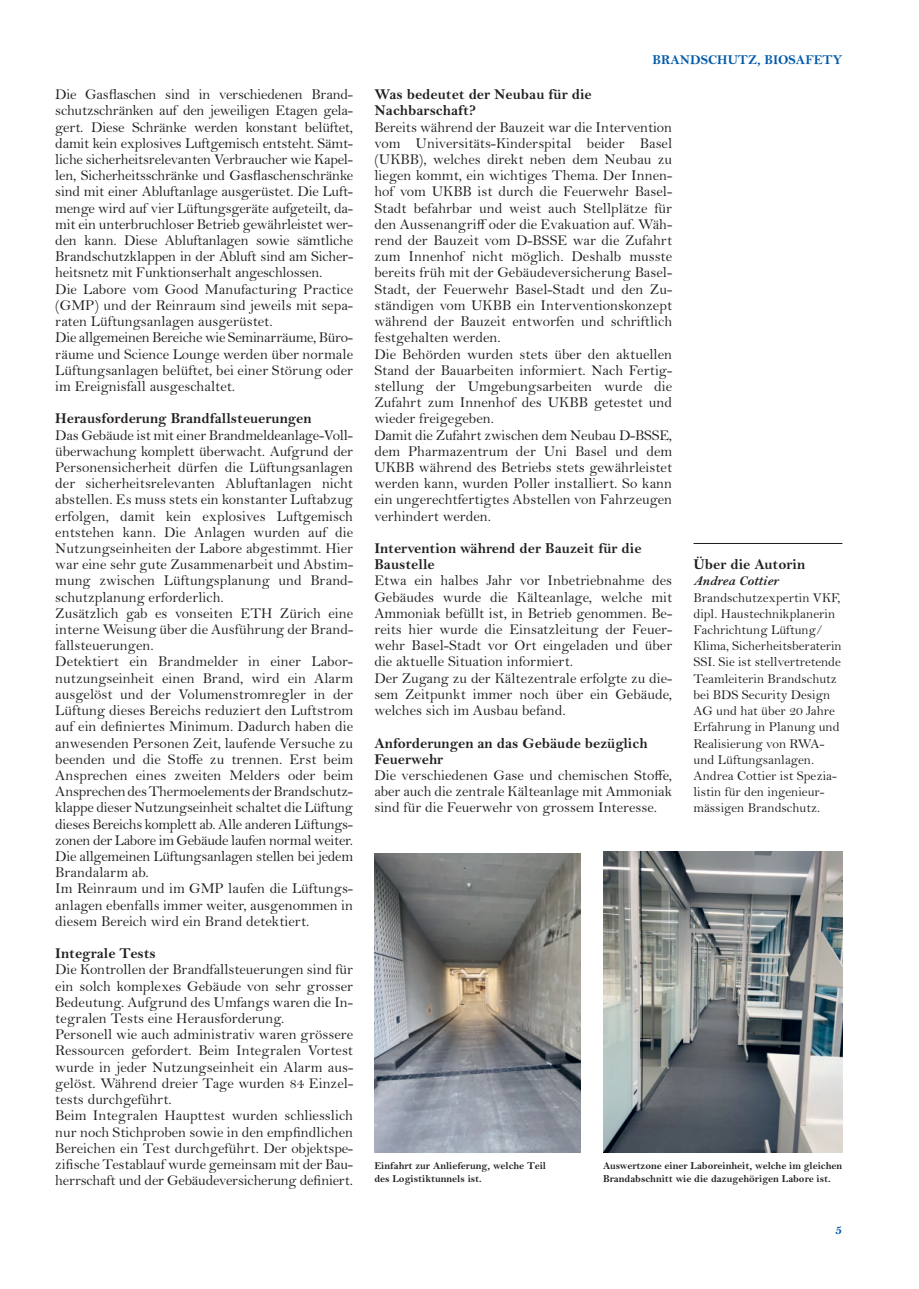
<style>
.page{position:relative;width:919px;height:1289px;background:#fff}
.page>*{position:absolute;margin:0;border:0;box-sizing:border-box;transform-origin:0 0}
.t1{font:15px/16.2px "Bell MT Std";color:#231f20}
.t2{font:700 15px/16.2px "Bell MT Std";color:#231f20}
.t3{font:13.5px/16.2px "Bell MT Std";color:#231f20}
.t4{font:700 13.5px "Bell MT Std";color:#015aaa}
.t5{font:italic 700 13.5px "Bell MT Std";letter-spacing:-.005em;color:#231f20}
.t6{font:700 10.5px/13.5px "Bell MT Std";color:#231f20}
</style>
<div class="page">
<hr style="left:693px;top:543px;width:149px;height:1px;background:#231f20">
<img style="left:374px;top:853px;width:206px;height:299px">
<img style="left:603px;top:851px;width:239px;height:301px">
<p class="t1" style="left:55px;top:87px;width:299px">Die Gasflaschen sind in verschiedenen Brand&shy;schutzschränken auf den jeweiligen Etagen gela&shy;gert. Diese Schränke werden konstant belüftet, damit kein explosives Luftgemisch entsteht. Sämt&shy;liche sicherheitsrelevanten Verbraucher wie Kapel&shy;len, Sicherheitsschränke und Gasflaschenschränke sind mit einer Abluftanlage ausgerüstet. Die Luft&shy;menge wird auf vier Lüftungsgeräte aufgeteilt, da&shy;mit ein unterbruchloser Betrieb gewährleistet wer&shy;den kann. Diese Abluftanlagen sowie sämtliche Brandschutzklappen in der Abluft sind am Sicher&shy;heitsnetz mit Funktionserhalt angeschlossen.<br>Die Labore vom Good Manufacturing Practice (GMP) und der Reinraum sind jeweils mit sepa&shy;raten Lüftungsanlagen ausgerüstet.<br>Die allgemeinen Bereiche wie Seminarräume, Büro&shy;räume und Science Lounge werden über normale Lüftungsanlagen belüftet, bei einer Störung oder im Ereignisfall ausgeschaltet.</p>
<p class="t2" style="left:55px;top:411px;width:258px">Herausforderung Brandfallsteuerungen</p>
<p class="t1" style="left:55px;top:427px;width:299px">Das Gebäude ist mit einer Brandmeldeanlage-Voll&shy;überwachung komplett überwacht. Aufgrund der Personensicherheit dürfen die Lüftungsanlagen der sicherheitsrelevanten Abluftanlagen nicht abstellen. Es muss stets ein konstanter Luftabzug erfolgen, damit kein explosives Luftgemisch entstehen kann. Die Anlagen wurden auf die Nutzungseinheiten der Labore abgestimmt. Hier war eine sehr gute Zusammenarbeit und Abstim&shy;mung zwischen Lüftungsplanung und Brand&shy;schutzplanung erforderlich.<br>Zusätzlich gab es vonseiten ETH Zürich eine interne Weisung über die Ausführung der Brand&shy;fallsteuerungen.<br>Detektiert ein Brandmelder in einer Labor&shy;nutzungseinheit einen Brand, wird ein Alarm ausgelöst und der Volumenstromregler in der Lüftung dieses Bereichs reduziert den Luftstrom auf ein definiertes Minimum. Dadurch haben die anwesenden Personen Zeit, laufende Versuche zu beenden und die Stoffe zu trennen. Erst beim Ansprechen eines zweiten Melders oder beim Ansprechen des Thermoelements der Brandschutz&shy;klappe dieser Nutzungseinheit schaltet die Lüftung dieses Bereichs komplett ab. Alle anderen Lüftungs&shy;zonen der Labore im Gebäude laufen normal weiter.<br>Die allgemeinen Lüftungsanlagen stellen bei jedem Brandalarm ab.<br>Im Reinraum und im GMP laufen die Lüftungs&shy;anlagen ebenfalls immer weiter, ausgenommen in diesem Bereich wird ein Brand detektiert.</p>
<p class="t2" style="left:55px;top:945px;width:102px">Integrale Tests</p>
<p class="t1" style="left:55px;top:962px;width:299px">Die Kontrollen der Brandfallsteuerungen sind für ein solch komplexes Gebäude von sehr grosser Bedeutung. Aufgrund des Umfangs waren die In&shy;tegralen Tests eine Herausforderung.<br>Personell wie auch administrativ waren grössere Ressourcen gefordert. Beim Integralen Vortest wurde in jeder Nutzungseinheit ein Alarm aus&shy;gelöst. Während dreier Tage wurden 84 Einzel&shy;tests durchgeführt.<br>Beim Integralen Haupttest wurden schliesslich nur noch Stichproben sowie in den empfindlichen Bereichen ein Test durchgeführt. Der objektspe&shy;zifische Testablauf wurde gemeinsam mit der Bau&shy;herrschaft und der Gebäudeversicherung definiert.</p>
<p class="t4" style="left:652px;top:53px;width:191px">BRANDSCHUTZ, BIOSAFETY</p>
<p class="t2" style="left:374px;top:87px;width:219px">Was bedeutet der Neubau für die<br>Nachbarschaft?</p>
<p class="t1" style="left:374px;top:120px;width:299px">Bereits während der Bauzeit war die Intervention vom Universitäts-Kinderspital beider Basel (UKBB), welches direkt neben dem Neubau zu liegen kommt, ein wichtiges Thema. Der Innen&shy;hof vom UKBB ist durch die Feuerwehr Basel-Stadt befahrbar und weist auch Stellplätze für den Aussenangriff oder die Evakuation auf. Wäh&shy;rend der Bauzeit vom D-BSSE war die Zufahrt zum Innenhof nicht möglich. Deshalb musste bereits früh mit der Gebäudeversicherung Basel-Stadt, der Feuerwehr Basel-Stadt und den Zu&shy;ständigen vom UKBB ein Interventionskonzept während der Bauzeit entworfen und schriftlich festgehalten werden.<br>Die Behörden wurden stets über den aktuellen Stand der Bauarbeiten informiert. Nach Fertig&shy;stellung der Umgebungsarbeiten wurde die Zufahrt zum Innenhof des UKBB getestet und wieder freigegeben.<br>Damit die Zufahrt zwischen dem Neubau D-BSSE, dem Pharmazentrum der Uni Basel und dem UKBB während des Betriebs stets gewährleistet werden kann, wurden Poller installiert. So kann ein ungerechtfertigtes Abstellen von Fahrzeugen verhindert werden.</p>
<p class="t2" style="left:374px;top:540px;width:269px">Intervention während der Bauzeit für die<br>Baustelle</p>
<p class="t1" style="left:374px;top:573px;width:299px">Etwa ein halbes Jahr vor Inbetriebnahme des Gebäudes wurde die Kälteanlage, welche mit Ammoniak befüllt ist, in Betrieb genommen. Be&shy;reits hier wurde die Einsatzleitung der Feuer&shy;wehr Basel-Stadt vor Ort eingeladen und über die aktuelle Situation informiert.<br>Der Zugang zu der Kältezentrale erfolgte zu die&shy;sem Zeitpunkt immer noch über ein Gebäude, welches sich im Ausbau befand.</p>
<p class="t2" style="left:374px;top:735px;width:275px">Anforderungen an das Gebäude bezüglich<br>Feuerwehr</p>
<p class="t1" style="left:374px;top:768px;width:299px;text-align:justify">Die verschiedenen Gase und chemischen Stoffe, aber auch die zentrale Kälteanlage mit Ammoniak sind für die Feuerwehr von grossem Interesse.</p>
<p class="t2" style="left:693px;top:557px;width:113px">Über die Autorin</p>
<p class="t5" style="left:693px;top:576px;width:87px">Andrea Cottier</p>
<p class="t3" style="left:693px;top:590px;width:150px">Brandschutzexpertin VKF, dipl. Haustechnikplanerin<br>Fachrichtung Lüftung/<br>Klima, Sicherheitsberaterin<br>SSI. Sie ist stellvertretende<br>Teamleiterin Brandschutz bei BDS Security Design<br>AG und hat über 20 Jahre<br>Erfahrung in Planung und<br>Realisierung von RWA&shy;und Lüftungsanlagen.<br>Andrea Cottier ist Spezia&shy;listin für den ingenieur&shy;mässigen Brandschutz.</p>
<p class="t6" style="left:374px;top:1159px;width:173px">Einfahrt zur Anlieferung, welche Teil des Logistiktunnels ist.</p>
<p class="t6" style="left:603px;top:1159px;width:241px">Auswertzone einer Laboreinheit, welche im gleichen<br>Brandabschnitt wie die dazugehörigen Labore ist.</p>
<p class="t4" style="left:835px;top:1222px;width:9px">5</p>
</div>
